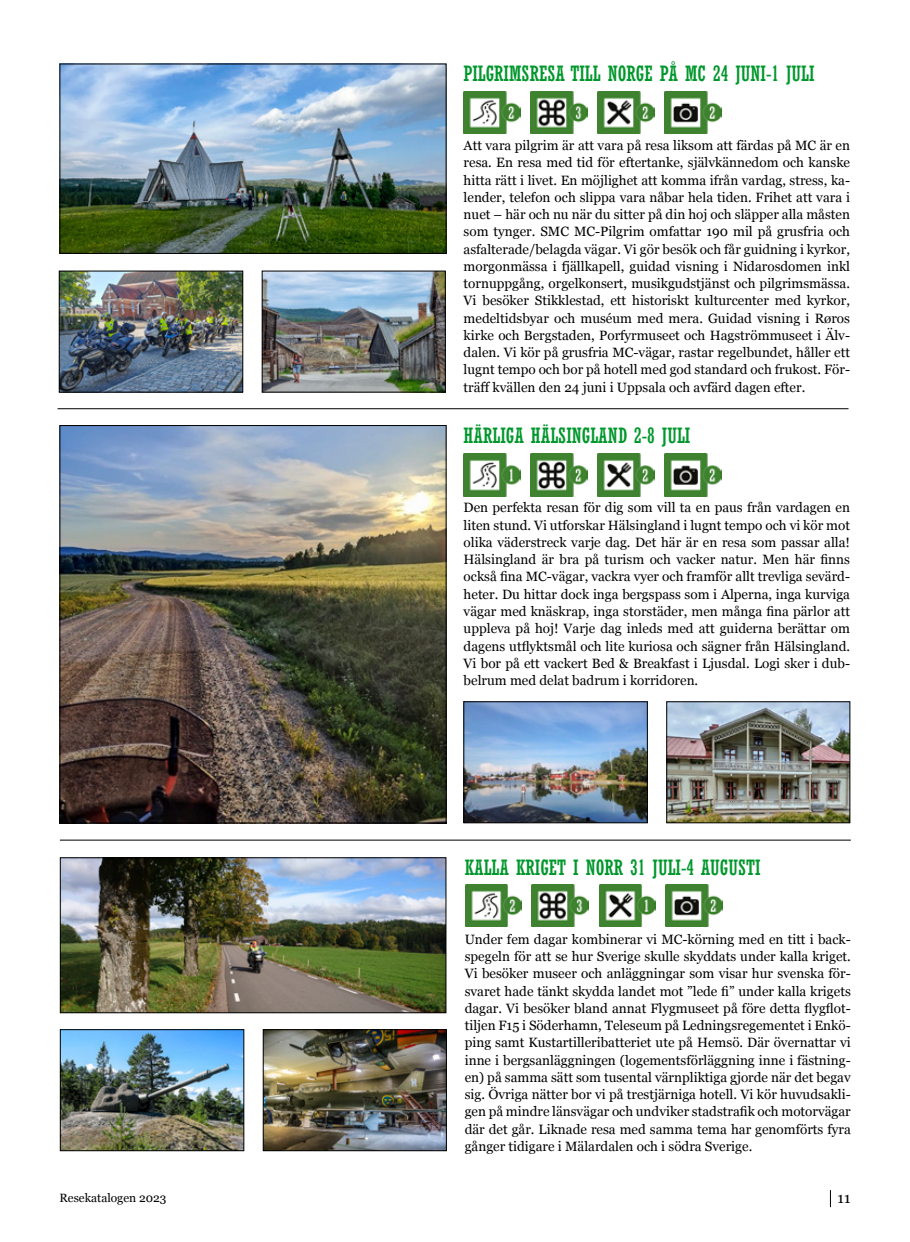
<style>
.page{position:relative;width:910px;height:1242px;background:#fff}
.page>*{position:absolute;margin:0;border:0;box-sizing:border-box;transform-origin:0 0}
.t1{font:condensed 21px "Rockwell";color:#00972c}
.t2{font:15px "Georgia";color:#000}
.t3{font:13.5px/17.2px "Georgia";color:#000;text-align:justify}
.t4{font:12px "Georgia";color:#000}
</style>
<div class="page">
<svg style="left:830px;top:1190px;width:1px;height:17px"></svg>
<hr style="left:58px;top:408px;width:790px;height:1px;background:#000">
<img style="left:464px;top:92px;width:56px;height:42px">
<img style="left:598px;top:92px;width:56px;height:42px">
<img style="left:665px;top:92px;width:56px;height:42px">
<img style="left:531px;top:92px;width:56px;height:42px">
<img style="left:62px;top:66px;width:382px;height:186px">
<div style="left:60px;top:64px;width:386px;height:190px;border:1px solid #000"></div>
<hr style="left:60px;top:840px;width:791px;height:1px;background:#000">
<img style="left:666px;top:884px;width:56px;height:43px">
<img style="left:62px;top:859px;width:382px;height:152px">
<div style="left:60px;top:857px;width:386px;height:156px;border:1px solid #000"></div>
<img style="left:465px;top:884px;width:56px;height:43px">
<img style="left:532px;top:884px;width:56px;height:43px">
<img style="left:599px;top:884px;width:57px;height:43px">
<img style="left:598px;top:454px;width:56px;height:42px">
<img style="left:665px;top:454px;width:56px;height:42px">
<img style="left:62px;top:427px;width:382px;height:394px">
<div style="left:60px;top:425px;width:386px;height:398px;border:1px solid #000"></div>
<img style="left:531px;top:454px;width:56px;height:42px">
<img style="left:464px;top:454px;width:56px;height:42px">
<img style="left:668px;top:703px;width:180px;height:118px">
<div style="left:666px;top:701px;width:184px;height:122px;border:1px solid #000"></div>
<img style="left:466px;top:703px;width:179px;height:118px">
<div style="left:464px;top:701px;width:183px;height:122px;border:1px solid #000"></div>
<img style="left:264px;top:273px;width:179px;height:117px">
<img style="left:61px;top:273px;width:180px;height:117px">
<div style="left:59px;top:271px;width:184px;height:121px;border:1px solid #000"></div>
<img style="left:265px;top:1031px;width:180px;height:118px">
<div style="left:263px;top:1029px;width:184px;height:122px;border:1px solid #000"></div>
<img style="left:62px;top:1031px;width:180px;height:118px">
<div style="left:60px;top:1029px;width:184px;height:122px;border:1px solid #000"></div>
<h1 class="t1" style="left:464px;top:61px;width:352px">PILGRIMSRESA TILL NORGE PÅ MC 24 JUNI-1 JULI</h1>
<p class="t3" style="left:464px;top:136px;width:388px">Att vara pilgrim är att vara på resa liksom att färdas på MC är en resa. En resa med tid för eftertanke, självkännedom och kanske hitta rätt i livet. En möjlighet att komma ifrån vardag, stress, ka&shy;lender, telefon och slippa vara nåbar hela tiden. Frihet att vara i nuet – här och nu när du sitter på din hoj och släpper alla måsten som tynger. SMC MC-Pilgrim omfattar 190 mil på grusfria och asfalterade/belagda vägar. Vi gör besök och får guidning i kyrkor, morgonmässa i fjällkapell, guidad visning i Nidarosdomen inkl tornuppgång, orgelkonsert, musikgudstjänst och pilgrimsmässa.<br>Vi besöker Stikklestad, ett historiskt kulturcenter med kyrkor, medeltidsbyar och muséum med mera. Guidad visning i Røros kirke och Bergstaden, Porfyrmuseet och Hagströmmuseet i Älv&shy;dalen. Vi kör på grusfria MC-vägar, rastar regelbundet, håller ett lugnt tempo och bor på hotell med god standard och frukost. För&shy;träff kvällen den 24 juni i Uppsala och avfärd dagen efter.</p>
<h1 class="t1" style="left:464px;top:424px;width:228px">HÄRLIGA HÄLSINGLAND 2-8 JULI</h1>
<p class="t3" style="left:464px;top:498px;width:388px">Den perfekta resan för dig som vill ta en paus från vardagen en liten stund. Vi utforskar Hälsingland i lugnt tempo och vi kör mot olika väderstreck varje dag. Det här är en resa som passar alla!<br>Hälsingland är bra på turism och vacker natur. Men här finns också fina MC-vägar, vackra vyer och framför allt trevliga sevärd&shy;heter. Du hittar dock inga bergspass som i Alperna, inga kurviga vägar med knäskrap, inga storstäder, men många fina pärlor att uppleva på hoj! Varje dag inleds med att guiderna berättar om dagens utflyktsmål och lite kuriosa och sägner från Hälsingland.<br>Vi bor på ett vackert Bed &amp; Breakfast i Ljusdal. Logi sker i dub&shy;belrum med delat badrum i korridoren.</p>
<h1 class="t1" style="left:465px;top:855px;width:297px">KALLA KRIGET I NORR 31 JULI-4 AUGUSTI</h1>
<p class="t3" style="left:465px;top:930px;width:388px">Under fem dagar kombinerar vi MC-körning med en titt i back&shy;spegeln för att se hur Sverige skulle skyddats under kalla kriget.<br>Vi besöker museer och anläggningar som visar hur svenska för&shy;svaret hade tänkt skydda landet mot ”lede fi” under kalla krigets dagar. Vi besöker bland annat Flygmuseet på före detta flygflot&shy;tiljen F15 i Söderhamn, Teleseum på Ledningsregementet i Enkö&shy;ping samt Kustartilleribatteriet ute på Hemsö. Där övernattar vi inne i bergsanläggningen (logementsförläggning inne i fästning&shy;en) på samma sätt som tusental värnpliktiga gjorde när det begav sig. Övriga nätter bor vi på trestjärniga hotell. Vi kör huvudsakli&shy;gen på mindre länsvägar och undviker stadstrafik och motorvägar där det går. Liknade resa med samma tema har genomförts fyra gånger tidigare i Mälardalen och i södra Sverige.</p>
<p class="t4" style="left:60px;top:1189px;width:109px">Resekatalogen 2023</p>
<p class="t2" style="left:838px;top:1187px;width:14px">11</p>
</div>
